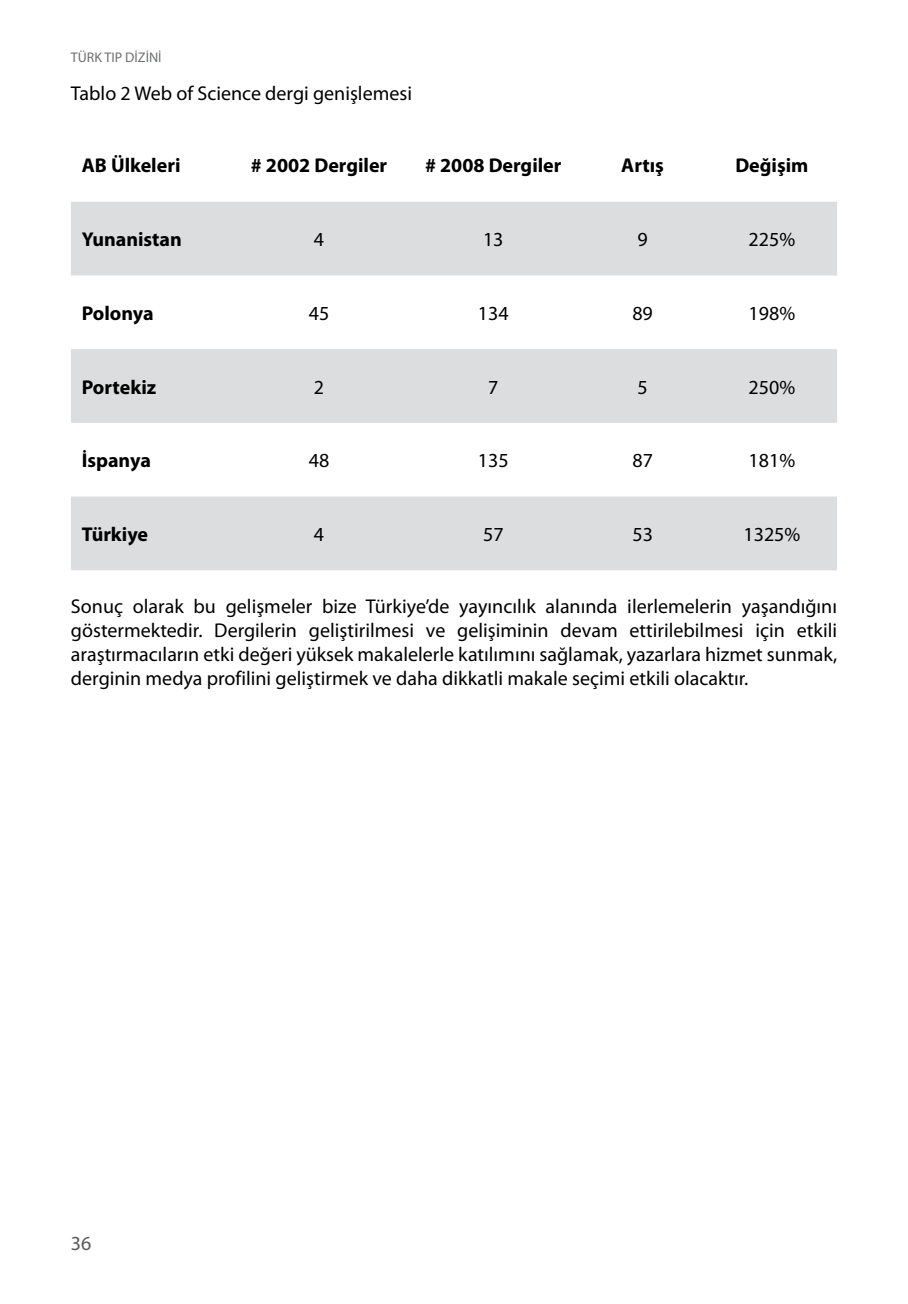
<style>
.page{position:relative;width:908px;height:1304px;background:#fff}
.page>*{position:absolute;margin:0;border:0;box-sizing:border-box;transform-origin:0 0}
.t1{font:20px/24px "Myriad Pro";color:#000;text-align:justify}
.t2{font:700 20px "Myriad Pro";color:#000}
.t3{font:20px "Myriad Pro";color:#58595b}
.t4{font:14px "Myriad Pro";color:#6d6f71}
</style>
<div class="page">
<svg style="left:71px;top:202px;width:765px;height:368px;fill:#dcddde"></svg>
<p class="t4" style="left:71px;top:48px;width:92px">TÜRK TIP DİZİNİ</p>
<p class="t1" style="left:71px;top:81px;width:342px">Tablo 2 Web of Science dergi genişlemesi</p>
<p class="t2" style="left:82px;top:153px;width:100px">AB Ülkeleri</p>
<p class="t2" style="left:251px;top:153px;width:138px"># 2002 Dergiler</p>
<p class="t2" style="left:425px;top:153px;width:138px"># 2008 Dergiler</p>
<p class="t2" style="left:621px;top:153px;width:44px">Artış</p>
<p class="t2" style="left:735px;top:153px;width:75px">Değişim</p>
<p class="t2" style="left:82px;top:226px;width:102px">Yunanistan</p>
<p class="t1" style="left:314px;top:227px;width:12px">4</p>
<p class="t1" style="left:483px;top:227px;width:22px">13</p>
<p class="t1" style="left:637px;top:227px;width:12px">9</p>
<p class="t1" style="left:748px;top:227px;width:48px">225%</p>
<p class="t2" style="left:82px;top:300px;width:73px">Polonya</p>
<p class="t1" style="left:308px;top:301px;width:22px">45</p>
<p class="t1" style="left:477px;top:301px;width:32px">134</p>
<p class="t1" style="left:632px;top:301px;width:22px">89</p>
<p class="t1" style="left:748px;top:301px;width:48px">198%</p>
<p class="t2" style="left:82px;top:374px;width:76px">Portekiz</p>
<p class="t1" style="left:314px;top:374px;width:12px">2</p>
<p class="t1" style="left:488px;top:374px;width:12px">7</p>
<p class="t1" style="left:637px;top:374px;width:12px">5</p>
<p class="t1" style="left:748px;top:374px;width:48px">250%</p>
<p class="t2" style="left:82px;top:447px;width:71px">İspanya</p>
<p class="t1" style="left:309px;top:448px;width:22px">48</p>
<p class="t1" style="left:477px;top:448px;width:32px">135</p>
<p class="t1" style="left:632px;top:448px;width:22px">87</p>
<p class="t1" style="left:748px;top:448px;width:48px">181%</p>
<p class="t2" style="left:82px;top:521px;width:68px">Türkiye</p>
<p class="t1" style="left:314px;top:522px;width:12px">4</p>
<p class="t1" style="left:483px;top:522px;width:22px">57</p>
<p class="t1" style="left:632px;top:522px;width:22px">53</p>
<p class="t1" style="left:743px;top:522px;width:58px">1325%</p>
<p class="t1" style="left:71px;top:594px;width:767px">Sonuç olarak bu gelişmeler bize Türkiye’de yayıncılık alanında ilerlemelerin yaşandığını göstermektedir. Dergilerin geliştirilmesi ve gelişiminin devam ettirilebilmesi için etkili araştırmacıların etki değeri yüksek makalelerle katılımını sağlamak, yazarlara hizmet sunmak, derginin medya profilini geliştirmek ve daha dikkatli makale seçimi etkili olacaktır.</p>
<p class="t3" style="left:71px;top:1231px;width:22px">36</p>
</div>
